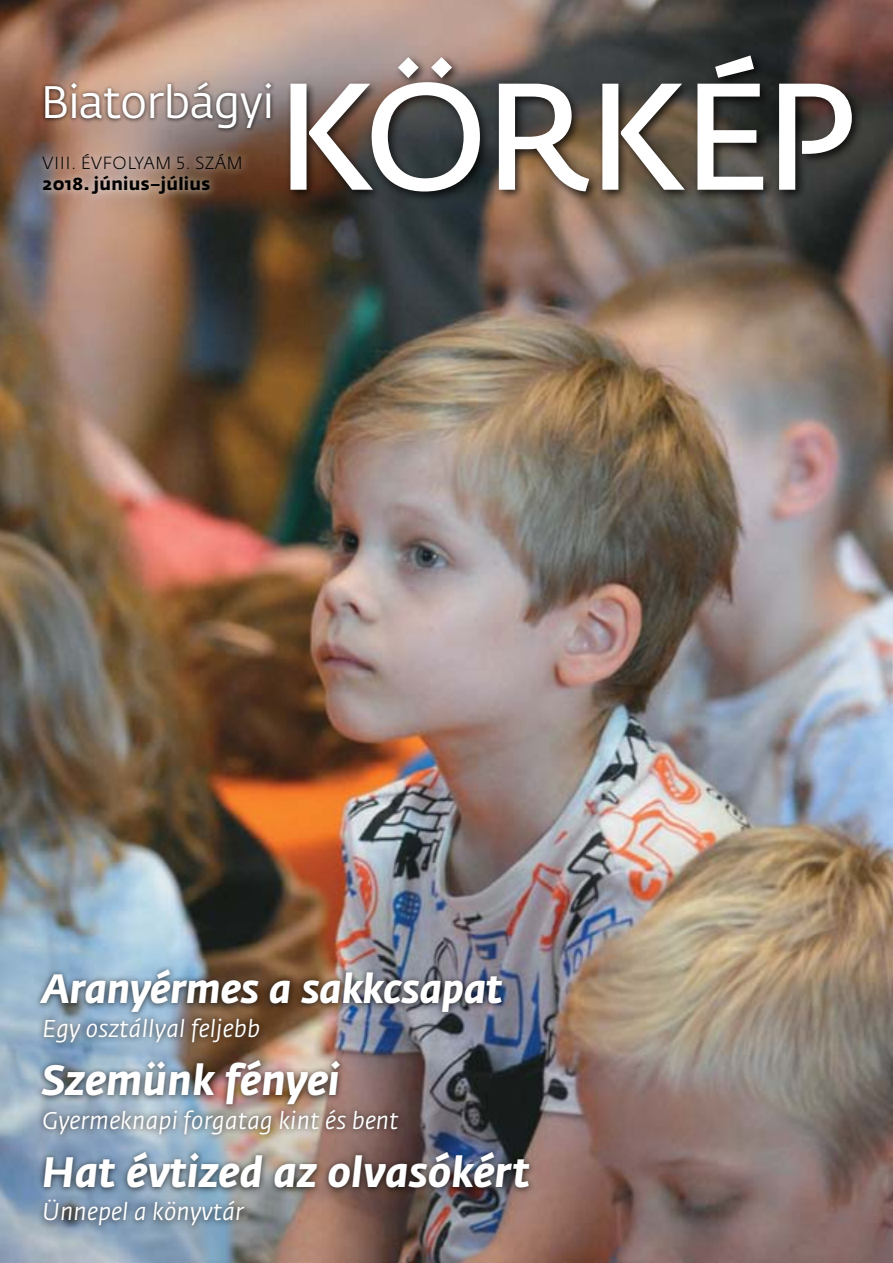
<style>
.page{position:relative;width:893px;height:1263px;background:#fff}
.page>*{position:absolute;margin:0;border:0;box-sizing:border-box;transform-origin:0 0}
.t1{font:150px "Fedra Sans Std";letter-spacing:-.035em;color:#fff}
.t2{font:45px "Fedra Sans Std";letter-spacing:-.025em;color:#fff}
.t3{font:italic 700 42px "Fedra Sans Std";letter-spacing:.01em;color:#fff}
.t4{font:italic 700 40.5px "Fedra Sans Std";color:#fff}
.t5{font:italic 24px "Fedra Sans Std";letter-spacing:.01em;color:#fff}
.t6{font:300 17.4px "Fedra Sans Std";letter-spacing:.03em;color:#000}
.t7{font:700 17.4px "Fedra Sans Std";letter-spacing:.02em;color:#000}
</style>
<div class="page">
<img style="left:0;top:0;width:893px;height:1263px">
<div style="left:41px;top:78px;width:234px;height:55px;background:#000;opacity:.75"></div>
<div style="left:34px;top:145px;width:217px;height:58px;background:#fff;opacity:.75"></div>
<div style="left:285px;top:51px;width:578px;height:151px;background:#000;opacity:.75"></div>
<div style="left:34px;top:963px;width:502px;height:269px;background:#000;opacity:.75"></div>
<h2 class="t2" style="left:40px;top:74px;width:236px">Biatorbágyi</h2>
<p class="t6" style="left:43px;top:152px;width:202px">VIII. ÉVFOLYAM 5. SZÁM</p>
<p class="t7" style="left:43px;top:173px;width:169px">2018. június–július</p>
<h1 class="t1" style="left:275px;top:43px;width:581px">Körkép</h1>
<h3 class="t4" style="left:43px;top:964px;width:461px">Aranyérmes a sakkcsapat</h3>
<p class="t5" style="left:43px;top:1013px;width:219px">Egy osztállyal feljebb</p>
<h3 class="t3" style="left:43px;top:1054px;width:299px">Szemünk fényei</h3>
<p class="t5" style="left:43px;top:1105px;width:358px">Gyermeknapi forgatag kint és bent</p>
<h3 class="t3" style="left:43px;top:1146px;width:489px">Hat évtized az olvasókért</h3>
<p class="t5" style="left:43px;top:1197px;width:203px">Ünnepel a könyvtár</p>
</div>
